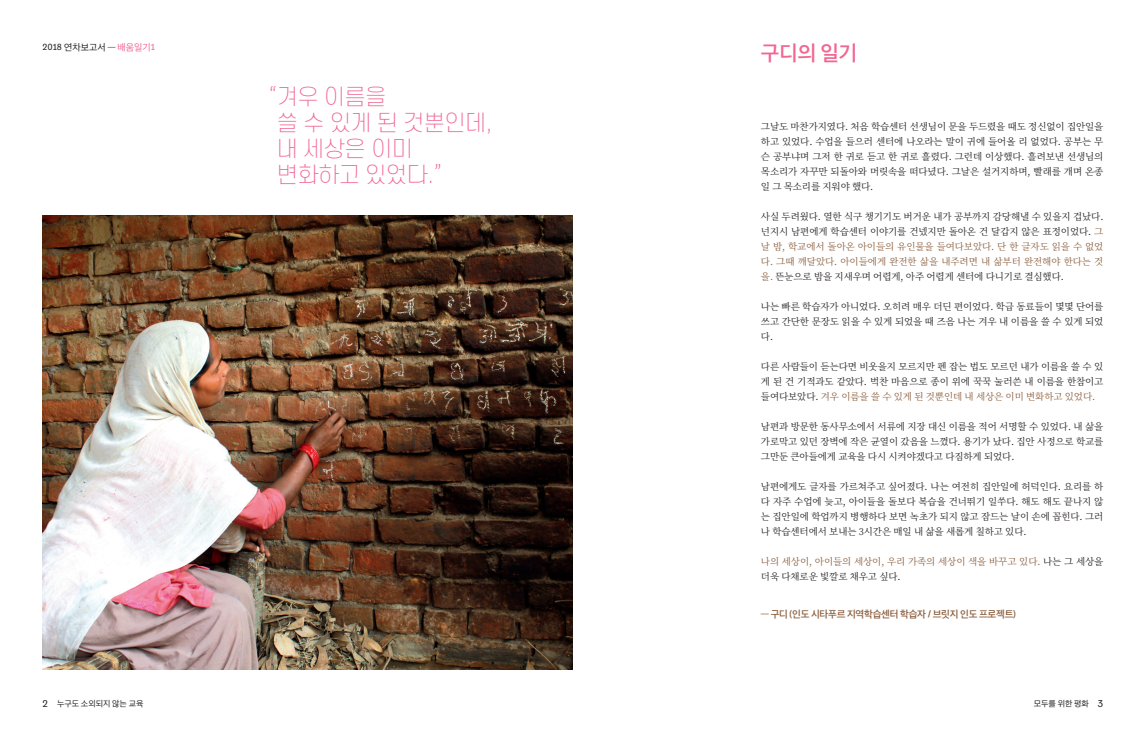
<style>
.page{position:relative;width:1146px;height:740px;background:#fff}
.page>*{position:absolute;margin:0;border:0;box-sizing:border-box;transform-origin:0 0}
.리드-에스코어{font:200 22px/26px "S Core Dream 2";letter-spacing:-.03em;color:#f16692}
.제목{font:20px "SD Gothic Neo 1 OTFSB";color:#f16692}
.본문-명조{font:9.5px/15px "Noto Serif CJ Kkr";letter-spacing:-.01em;color:#231f20;text-align:justify}
.본문-명조-2{font:9.5px/15px "Noto Serif CJ Kkr";letter-spacing:-.01em;color:#8a5d3c}
.리드텍스트{font:9.5px "SD Gothic Neo 1 OTFSB";letter-spacing:-.02em;color:#8a5d3c}
.꼭지{font:9px "SD Gothic Neo 1 OTFR";color:#231f20}
.t1{font:8px "SD Gothic Neo 1 OTFR";color:#231f20}
.s1{font-family:"Tenso";font-size:9.2px}
.s2{color:#f16692}
.s3{font-family:"Tenso";font-size:9.2px;color:#f16692}
.s4{color:#8a5d3c}
.s5{color:#231f20}
.s6{font-family:"Tenso";font-weight:500}
.s7{font-family:"Tenso";font-size:10.2px}
</style>
<div class="page">
<img style="left:43px;top:215px;width:530px;height:454px">
<p class="꼭지" style="left:43px;top:43px;width:114px"><span class="s1">2018</span> 연차보고서 — <span class="s2">배움일기</span><span class="s3">1</span></p>
<p class="리드-에스코어" style="left:277px;top:83px;width:217px;text-indent:-9px">“겨우 이름을<br>쓸 수 있게 된 것뿐인데, 내 세상은 이미 변화하고 있었다.”</p>
<p class="제목" style="left:760px;top:43px;width:98px">구디의 일기</p>
<p class="본문-명조" style="left:760px;top:119px;width:344px">그날도 마찬가지였다. 처음 학습센터 선생님이 문을 두드렸을 때도 정신없이 집안일을 하고 있었다. 수업을 들으러 센터에 나오라는 말이 귀에 들어올 리 없었다. 공부는 무 슨 공부냐며 그저 한 귀로 듣고 한 귀로 흘렸다. 그런데 이상했다. 흘려보낸 선생님의 목소리가 자꾸만 되돌아와 머릿속을 떠다녔다. 그날은 설거지하며, 빨래를 개며 온종 일 그 목소리를 지워야 했다.</p>
<p class="본문-명조" style="left:760px;top:209px;width:344px">사실 두려웠다. 열한 식구 챙기기도 버거운 내가 공부까지 감당해낼 수 있을지 겁났다. 넌지시 남편에게 학습센터 이야기를 건넸지만 돌아온 건 달갑지 않은 표정이었다. <span class="s4">그 날 밤, 학교에서 돌아온 아이들의 유인물을 들여다보았다. 단 한 글자도 읽을 수 없었 다. 그때 깨달았다. 아이들에게 완전한 삶을 내주려면 내 삶부터 완전해야 한다는 것 을.</span> 뜬눈으로 밤을 지새우며 어렵게, 아주 어렵게 센터에 다니기로 결심했다.</p>
<p class="본문-명조" style="left:760px;top:299px;width:344px">나는 빠른 학습자가 아니었다. 오히려 매우 더딘 편이었다. 학급 동료들이 몇몇 단어를 쓰고 간단한 문장도 읽을 수 있게 되었을 때 즈음 나는 겨우 내 이름을 쓸 수 있게 되었 다.</p>
<p class="본문-명조" style="left:760px;top:359px;width:344px">다른 사람들이 듣는다면 비웃을지 모르지만 펜 잡는 법도 모르던 내가 이름을 쓸 수 있 게 된 건 기적과도 같았다. 벅찬 마음으로 종이 위에 꾹꾹 눌러쓴 내 이름을 한참이고 들여다보았다. <span class="s4">겨우 이름을 쓸 수 있게 된 것뿐인데 내 세상은 이미 변화하고 있었다.</span></p>
<p class="본문-명조" style="left:760px;top:419px;width:344px">남편과 방문한 동사무소에서 서류에 지장 대신 이름을 적어 서명할 수 있었다. 내 삶을 가로막고 있던 장벽에 작은 균열이 갔음을 느꼈다. 용기가 났다. 집안 사정으로 학교를 그만둔 큰아들에게 교육을 다시 시켜야겠다고 다짐하게 되었다.</p>
<p class="본문-명조" style="left:760px;top:479px;width:344px">남편에게도 글자를 가르쳐주고 싶어졌다. 나는 여전히 집안일에 허덕인다. 요리를 하 다 자주 수업에 늦고, 아이들을 돌보다 복습을 건너뛰기 일쑤다. 해도 해도 끝나지 않 는 집안일에 학업까지 병행하다 보면 녹초가 되지 않고 잠드는 날이 손에 꼽힌다. 그러 나 학습센터에서 보내는 3시간은 매일 내 삶을 새롭게 칠하고 있다.</p>
<p class="본문-명조-2" style="left:760px;top:554px;width:344px">나의 세상이, 아이들의 세상이, 우리 가족의 세상이 색을 바꾸고 있다. <span class="s5">나는 그 세상을 더욱 다채로운 빛깔로 채우고 싶다.</span></p>
<p class="리드텍스트" style="left:760px;top:610px;width:256px">— 구디 <span class="s6">(</span>인도 시타푸르 지역학습센터 학습자 <span class="s6">/</span> 브릿지 인도 프로젝트<span class="s6">)</span></p>
<p class="t1" style="left:43px;top:700px;width:102px"><span class="s7">2</span> 누구도 소외되지 않는 교육</p>
<p class="t1" style="left:1033px;top:700px;width:71px">모두를 위한 평화 <span class="s7">3</span></p>
</div>
